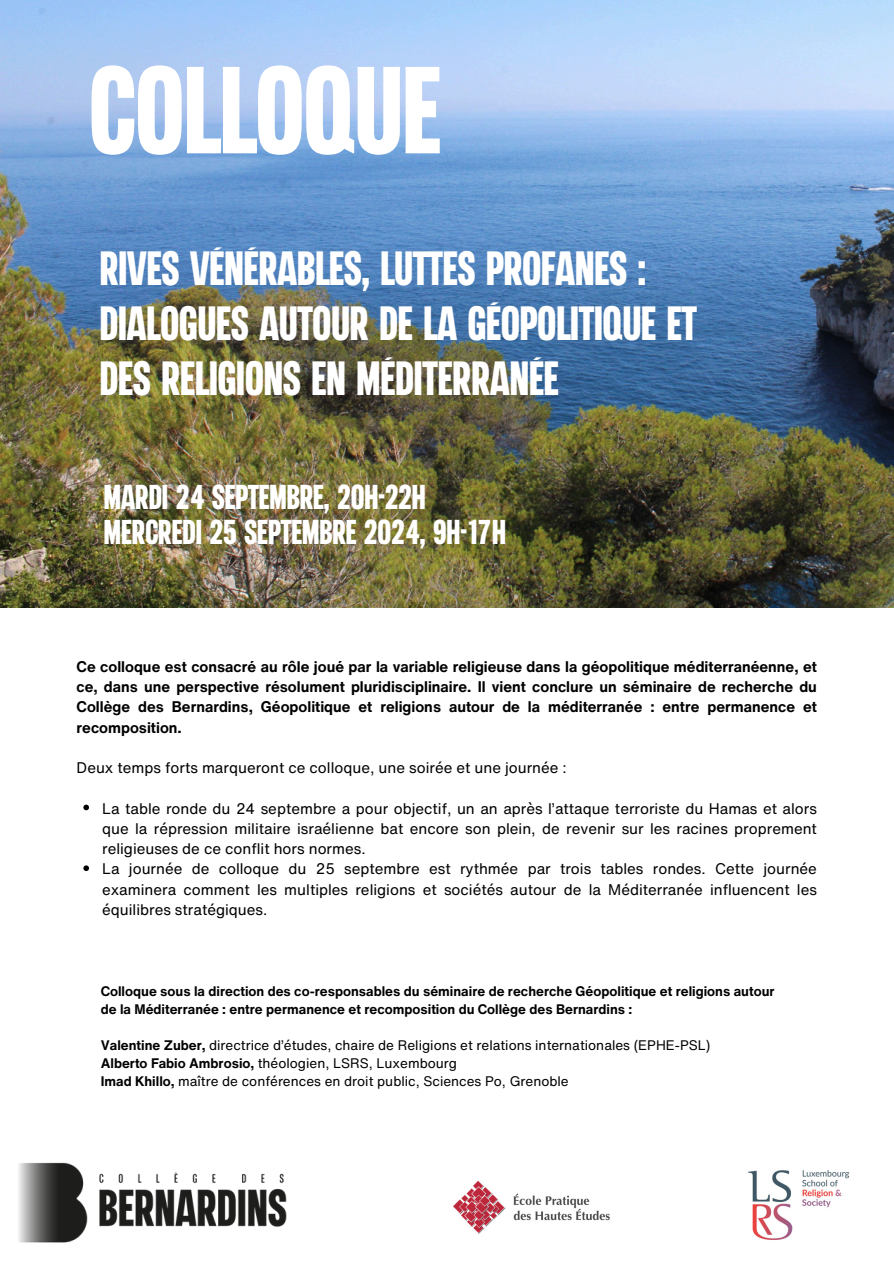
<style>
.page{position:relative;width:894px;height:1264px;background:#fff}
.page>*{position:absolute;margin:0;border:0;box-sizing:border-box;transform-origin:0 0}
.t1{font:700 123.45px "Bernardins 2023";color:#fff}
.t2{font:700 48px/55.2px "Bernardins 2023";color:#fff}
.t3{font:700 34.5px/34.8px "Bernardins 2023";color:#fff}
.t4{font:15px/20.2px "Helvetica Now Text";color:#000;text-align:justify}
.t5{font:700 15px/20.2px "Helvetica Now Text";color:#000;text-align:justify}
.t6{font:13.5px/18px "Helvetica Now Text";color:#000}
.t7{font:700 13.5px/18px "Helvetica Now Text";color:#000}
.s1{font-weight:700}
</style>
<div class="page">
<img style="left:18px;top:1162px;width:269px;height:81px">
<img style="left:0;top:0;width:893px;height:607px">
<svg style="left:83px;top:804px;width:6px;height:6px"></svg>
<svg style="left:83px;top:865px;width:6px;height:6px"></svg>
<img style="left:453px;top:1180px;width:157px;height:54px">
<img style="left:748px;top:1170px;width:102px;height:70px">
<h4 class="t1" style="left:89px;top:59px;width:353px">COLLOQUE</h4>
<h3 class="t2" style="left:100px;top:244px;width:599px">RIVES VÉNÉRABLES, LUTTES PROFANES :<br>DIALOGUES AUTOUR DE LA GÉOPOLITIQUE ET<br>DES RELIGIONS EN MÉDITERRANÉE</h3>
<h5 class="t3" style="left:104px;top:481px;width:402px">MARDI 24 SEPTEMBRE, 20H-22H<br>MERCREDI 25 SEPTEMBRE 2024, 9H-17H</h5>
<p class="t5" style="left:77px;top:656px;width:741px">Ce colloque est consacré au rôle joué par la variable religieuse dans la géopolitique méditerranéenne, et ce, dans une perspective résolument pluridisciplinaire. Il vient conclure un séminaire de recherche du Collège des Bernardins, Géopolitique et religions autour de la méditerranée : entre permanence et recomposition.</p>
<p class="t4" style="left:77px;top:757px;width:491px">Deux temps forts marqueront ce colloque, une soirée et une journée :</p>
<h5 class="t4" style="left:102px;top:797px;width:716px">La table ronde du 24 septembre a pour objectif, un an après l’attaque terroriste du Hamas et alors que la répression militaire israélienne bat encore son plein, de revenir sur les racines proprement religieuses de ce conflit hors normes.</h5>
<h4 class="t4" style="left:102px;top:858px;width:716px">La journée de colloque du 25 septembre est rythmée par trois tables rondes. Cette journée examinera comment les multiples religions et sociétés autour de la Méditerranée influencent les équilibres stratégiques.</h4>
<p class="t7" style="left:101px;top:981px;width:675px">Colloque sous la direction des co-responsables du séminaire de recherche Géopolitique et religions autour de la Méditerranée : entre permanence et recomposition du Collège des Bernardins :</p>
<p class="t6" style="left:101px;top:1035px;width:611px"><span class="s1">Valentine Zuber,</span> directrice d’études, chaire de Religions et relations internationales (EPHE-PSL)<br><span class="s1">Alberto Fabio Ambrosio,</span> théologien, LSRS, Luxembourg<br><span class="s1">Imad Khillo,</span> maître de conférences en droit public, Sciences Po, Grenoble</p>
</div>
